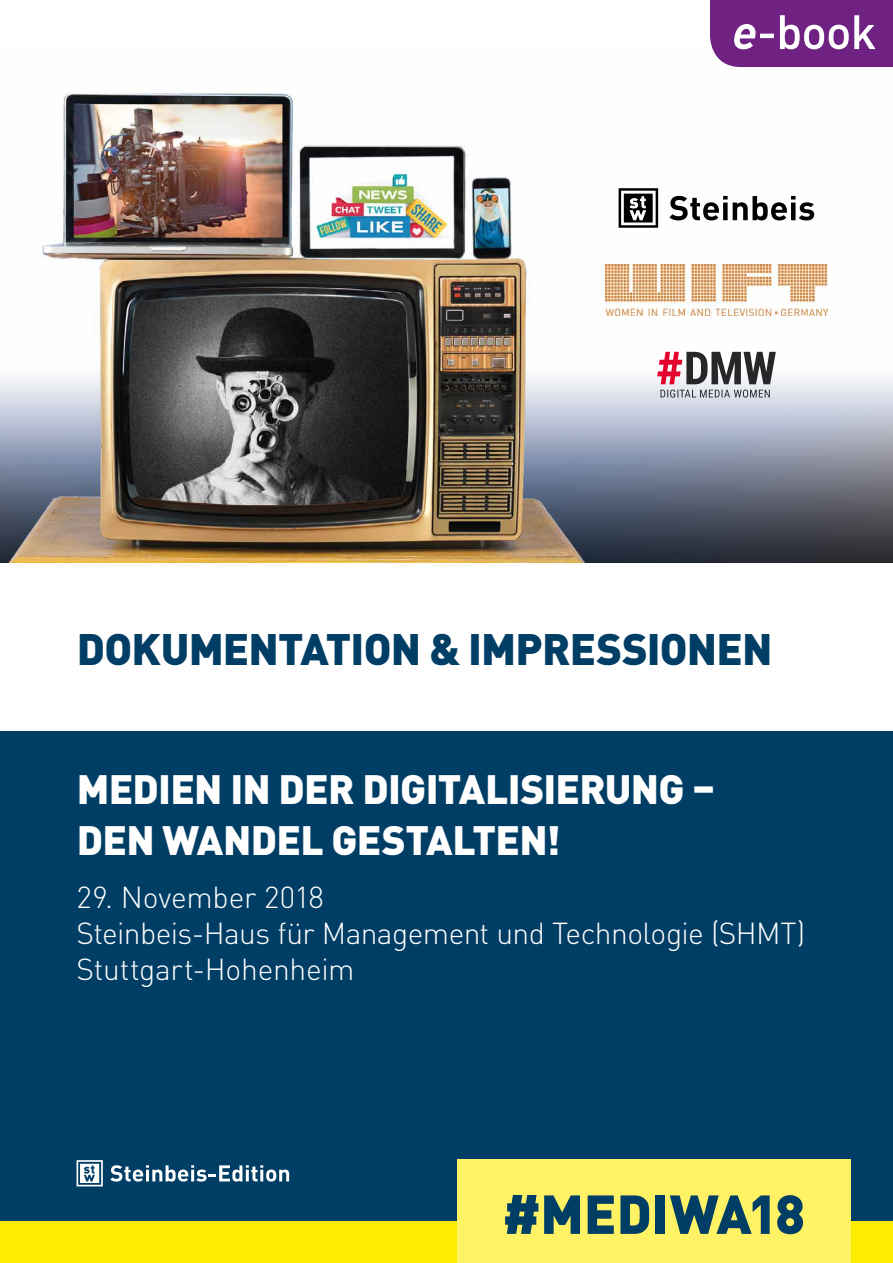
<style>
.page{position:relative;width:893px;height:1263px;background:#fff}
.page>*{position:absolute;margin:0;border:0;box-sizing:border-box;transform-origin:0 0}
.t1{font:900 54px "DINOT";letter-spacing:-.005em;color:#003e65}
.t2{font:900 43.5px "DINOT";letter-spacing:-.02em;color:#003e65}
.t3{font:900 40.5px/51px "DINOT";letter-spacing:-.015em;color:#fff}
.t4{font:300 30px/36px "DINOT";letter-spacing:-.015em;color:#fff}
</style>
<div class="page">
<img style="left:0;top:67px;width:893px;height:496px">
<div style="left:0;top:731px;width:893px;height:489px;background:#003e65"></div>
<img style="left:605px;top:264px;width:223px;height:51px">
<svg style="left:660px;top:390px;width:110px;height:8px"></svg>
<svg style="left:657px;top:352px;width:119px;height:32px"></svg>
<div style="left:0;top:1222px;width:893px;height:41px;background:#ffed00"></div>
<div style="left:457px;top:1160px;width:393px;height:103px;background:#fff265"></div>
<svg style="left:710px;top:0;width:183px;height:67px;background:#844194"></svg>
<svg style="left:77px;top:1160px;width:26px;height:26px"></svg>
<svg style="left:110px;top:1165px;width:179px;height:16px"></svg>
<svg style="left:619px;top:188px;width:39px;height:40px"></svg>
<svg style="left:669px;top:196px;width:145px;height:24px"></svg>
<h2 class="t2" style="left:77px;top:620px;width:697px">DOKUMENTATION &amp; IMPRESSIONEN</h2>
<h3 class="t3" style="left:77px;top:762px;width:640px">MEDIEN IN DER DIGITALISIERUNG –<br>DEN WANDEL GESTALTEN!</h3>
<p class="t4" style="left:77px;top:879px;width:730px">29. November 2018<br>Steinbeis-Haus für Management und Technologie (SHMT)<br>Stuttgart-Hohenheim</p>
<h1 class="t1" style="left:502px;top:1178px;width:304px">#MEDIWA18</h1>
</div>
